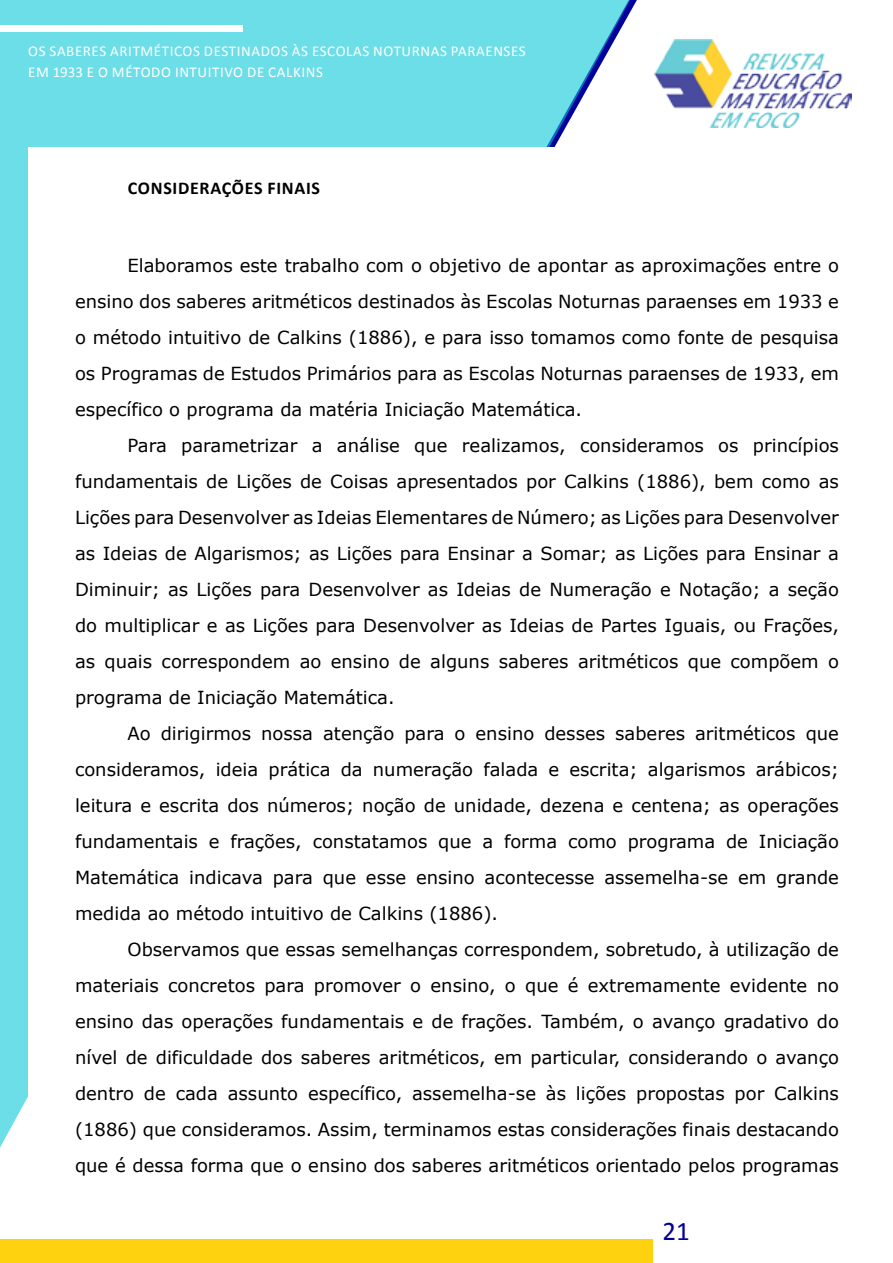
<style>
.page{position:relative;width:893px;height:1263px;background:#fff}
.page>*{position:absolute;margin:0;border:0;box-sizing:border-box;transform-origin:0 0}
.t1{font:27px "Calibri";color:#00009c}
.PARÁGRAFO_MATEMÁTICA{font:18px/36px "Verdana";color:#000;text-align:justify}
.TITULO_DE_PARÁGRAFO{font:700 18px "Calibri";letter-spacing:.04em;color:#000}
.t2{font:15px/21px "Calibri";letter-spacing:.04em;color:#fff}
</style>
<div class="page">
<img style="left:654px;top:39px;width:197px;height:88px">
<div style="left:0;top:0;width:630px;height:1147px;background:#6cdee7"></div>
<div style="left:0;top:25px;width:242px;height:6px;background:#fff"></div>
<div style="left:0;top:1239px;width:653px;height:24px;background:#ffd20f"></div>
<div style="left:28px;top:148px;width:835px;height:1074px;background:#fff"></div>
<p class="t2" style="left:28px;top:41px;width:499px">OS SABERES ARITMÉTICOS DESTINADOS ÀS ESCOLAS NOTURNAS PARAENSES<br>EM 1933 E O MÉTODO INTUITIVO DE CALKINS</p>
<p class="TITULO_DE_PARÁGRAFO" style="left:128px;top:176px;width:194px">CONSIDERAÇÕES FINAIS</p>
<p class="PARÁGRAFO_MATEMÁTICA" style="left:75px;top:247px;width:765px;text-indent:52px">Elaboramos este trabalho com o objetivo de apontar as aproximações entre o ensino dos saberes aritméticos destinados às Escolas Noturnas paraenses em 1933 e o método intuitivo de Calkins (1886), e para isso tomamos como fonte de pesquisa os Programas de Estudos Primários para as Escolas Noturnas paraenses de 1933, em específico o programa da matéria Iniciação Matemática.</p>
<p class="PARÁGRAFO_MATEMÁTICA" style="left:75px;top:427px;width:765px;text-indent:52px">Para parametrizar a análise que realizamos, consideramos os princípios fundamentais de Lições de Coisas apresentados por Calkins (1886), bem como as Lições para Desenvolver as Ideias Elementares de Número; as Lições para Desenvolver as Ideias de Algarismos; as Lições para Ensinar a Somar; as Lições para Ensinar a Diminuir; as Lições para Desenvolver as Ideias de Numeração e Notação; a seção do multiplicar e as Lições para Desenvolver as Ideias de Partes Iguais, ou Frações, as quais correspondem ao ensino de alguns saberes aritméticos que compõem o programa de Iniciação Matemática.</p>
<p class="PARÁGRAFO_MATEMÁTICA" style="left:75px;top:715px;width:765px;text-indent:52px">Ao dirigirmos nossa atenção para o ensino desses saberes aritméticos que consideramos, ideia prática da numeração falada e escrita; algarismos arábicos; leitura e escrita dos números; noção de unidade, dezena e centena; as operações fundamentais e frações, constatamos que a forma como programa de Iniciação Matemática indicava para que esse ensino acontecesse assemelha-se em grande medida ao método intuitivo de Calkins (1886).</p>
<p class="PARÁGRAFO_MATEMÁTICA" style="left:75px;top:931px;width:765px;text-indent:52px">Observamos que essas semelhanças correspondem, sobretudo, à utilização de materiais concretos para promover o ensino, o que é extremamente evidente no ensino das operações fundamentais e de frações. Também, o avanço gradativo do nível de dificuldade dos saberes aritméticos, em particular, considerando o avanço dentro de cada assunto específico, assemelha-se às lições propostas por Calkins (1886) que consideramos. Assim, terminamos estas considerações finais destacando que é dessa forma que o ensino dos saberes aritméticos orientado pelos programas</p>
<h1 class="t1" style="left:662px;top:1213px;width:29px">21</h1>
</div>
